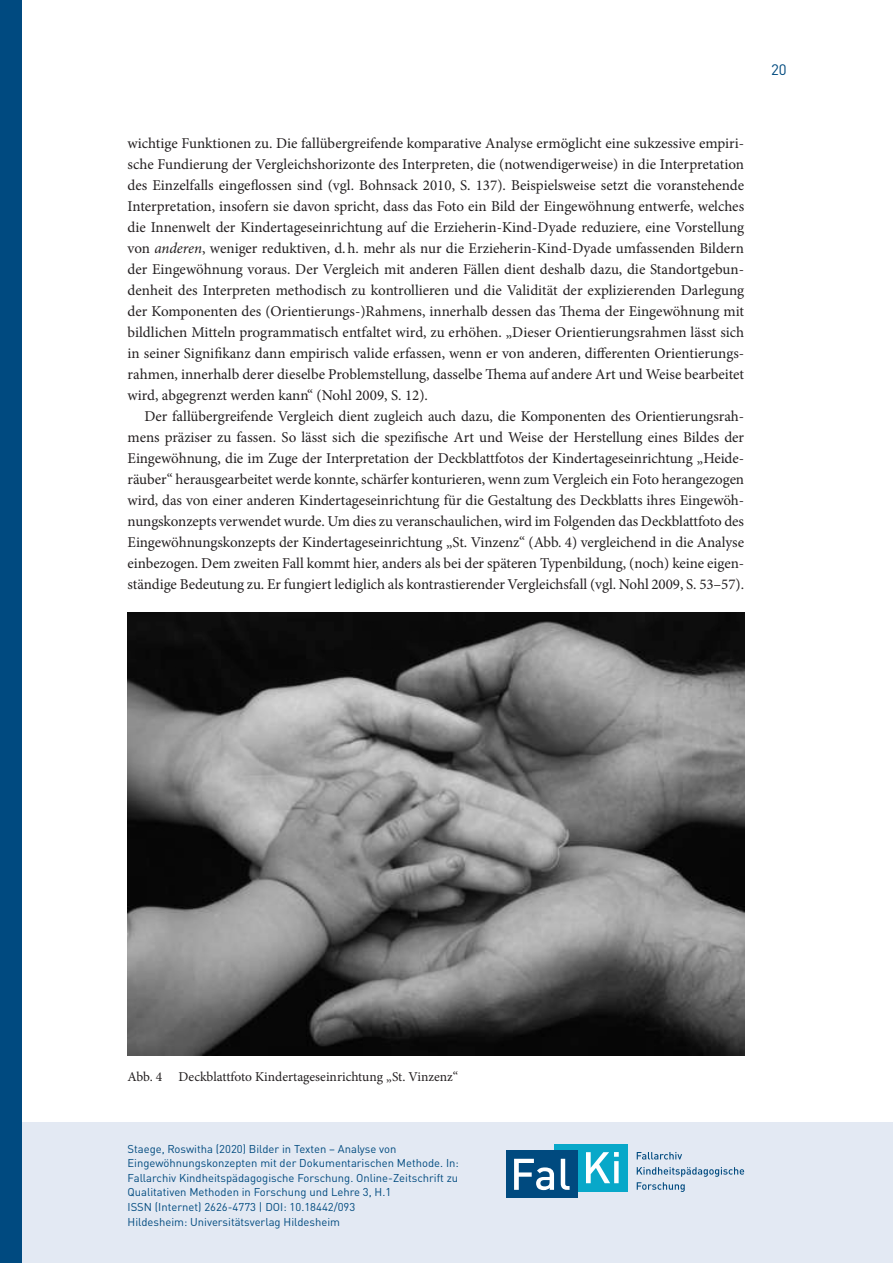
<style>
.page{position:relative;width:893px;height:1263px;background:#fff}
.page>*{position:absolute;margin:0;border:0;box-sizing:border-box;transform-origin:0 0}
.Standard__nachfolgen{font:15px/21px "Minion Pro";letter-spacing:-.005em;color:#231f20;text-align:justify}
.t1{font:15px "DIN Pro";color:#004a7f}
.Beschriftung__Abbild{font:13.5px "Minion Pro";letter-spacing:-.005em;color:#231f20}
.t2{font:11.25px/14.7px "DIN Pro";color:#004a7f}
.s1{font-style:italic}
</style>
<div class="page">
<div style="left:0;top:1123px;width:893px;height:140px;background:#e3e9f3"></div>
<div style="left:554px;top:1144px;width:74px;height:47px;background:#08a8c9"></div>
<div style="left:506px;top:1150px;width:72px;height:48px;background:#004a7f"></div>
<svg style="left:586px;top:1152px;width:33px;height:31px"></svg>
<svg style="left:637px;top:1167px;width:107px;height:25px"></svg>
<svg style="left:637px;top:1152px;width:45px;height:7px"></svg>
<svg style="left:514px;top:1159px;width:56px;height:31px"></svg>
<img style="left:128px;top:613px;width:616px;height:442px">
<div style="left:0;top:0;width:21px;height:1263px;background:#004a80"></div>
<p class="Standard__nachfolgen" style="left:128px;top:133px;width:618px">wichtige Funktionen zu. Die fallübergreifende komparative Analyse ermöglicht eine sukzessive empiri&shy;sche Fundierung der Vergleichshorizonte des Interpreten, die (notwendigerweise) in die Interpretation des Einzelfalls eingeflossen sind (vgl. Bohnsack 2010, S. 137). Beispielsweise setzt die voranstehende Interpretation, insofern sie davon spricht, dass das Foto ein Bild der Eingewöhnung entwerfe, welches die Innenwelt der Kindertageseinrichtung auf die Erzieherin-Kind-Dyade reduziere, eine Vorstellung von <span class="s1">anderen</span>, weniger reduktiven, d.h. mehr als nur die Erzieherin-Kind-Dyade umfassenden Bildern der Eingewöhnung voraus. Der Vergleich mit anderen Fällen dient deshalb dazu, die Standortgebun&shy;denheit des Interpreten methodisch zu kontrollieren und die Validität der explizierenden Darlegung der Komponenten des (Orientierungs-)Rahmens, innerhalb dessen das Thema der Eingewöhnung mit bildlichen Mitteln programmatisch entfaltet wird, zu erhöhen. „Dieser Orientierungsrahmen lässt sich in seiner Signifikanz dann empirisch valide erfassen, wenn er von anderen, differenten Orientierungs&shy;rahmen, innerhalb derer dieselbe Problemstellung, dasselbe Thema auf andere Art und Weise bearbeitet wird, abgegrenzt werden kann“ (Nohl 2009, S. 12).</p>
<p class="Standard__nachfolgen" style="left:128px;top:406px;width:618px;text-indent:17px">Der fallübergreifende Vergleich dient zugleich auch dazu, die Komponenten des Orientierungsrah&shy;mens präziser zu fassen. So lässt sich die spezifische Art und Weise der Herstellung eines Bildes der Eingewöhnung, die im Zuge der Interpretation der Deckblattfotos der Kindertageseinrichtung „Heide&shy;räuber“ herausgearbeitet werde konnte, schärfer konturieren, wenn zum Vergleich ein Foto herangezogen wird, das von einer anderen Kindertageseinrichtung für die Gestaltung des Deckblatts ihres Eingewöh&shy;nungskonzepts verwendet wurde. Um dies zu veranschaulichen, wird im Folgenden das Deckblattfoto des Eingewöhnungskonzepts der Kindertageseinrichtung „St. Vinzenz“ (Abb. 4) vergleichend in die Analyse einbezogen. Dem zweiten Fall kommt hier, anders als bei der späteren Typenbildung, (noch) keine eigen&shy;ständige Bedeutung zu. Er fungiert lediglich als kontrastierender Vergleichsfall (vgl. Nohl 2009, S. 53–57).</p>
<p class="t1" style="left:771px;top:58px;width:17px">20</p>
<p class="Beschriftung__Abbild" style="left:128px;top:1067px;width:332px">Abb. 4 Deckblattfoto Kindertageseinrichtung „St. Vinzenz“</p>
<p class="t2" style="left:128px;top:1140px;width:333px">Staege, Roswitha (2020) Bilder in Texten – Analyse von Eingewöhnungskonzepten mit der Dokumentarischen Methode. In:<br>Fallarchiv Kindheitspädagogische Forschung. Online-Zeitschrift zu Qualitativen Methoden in Forschung und Lehre 3, H.1<br>ISSN (Internet) 2626-4773 | DOI: 10.18442/093<br>Hildesheim: Universitätsverlag Hildesheim</p>
</div>
